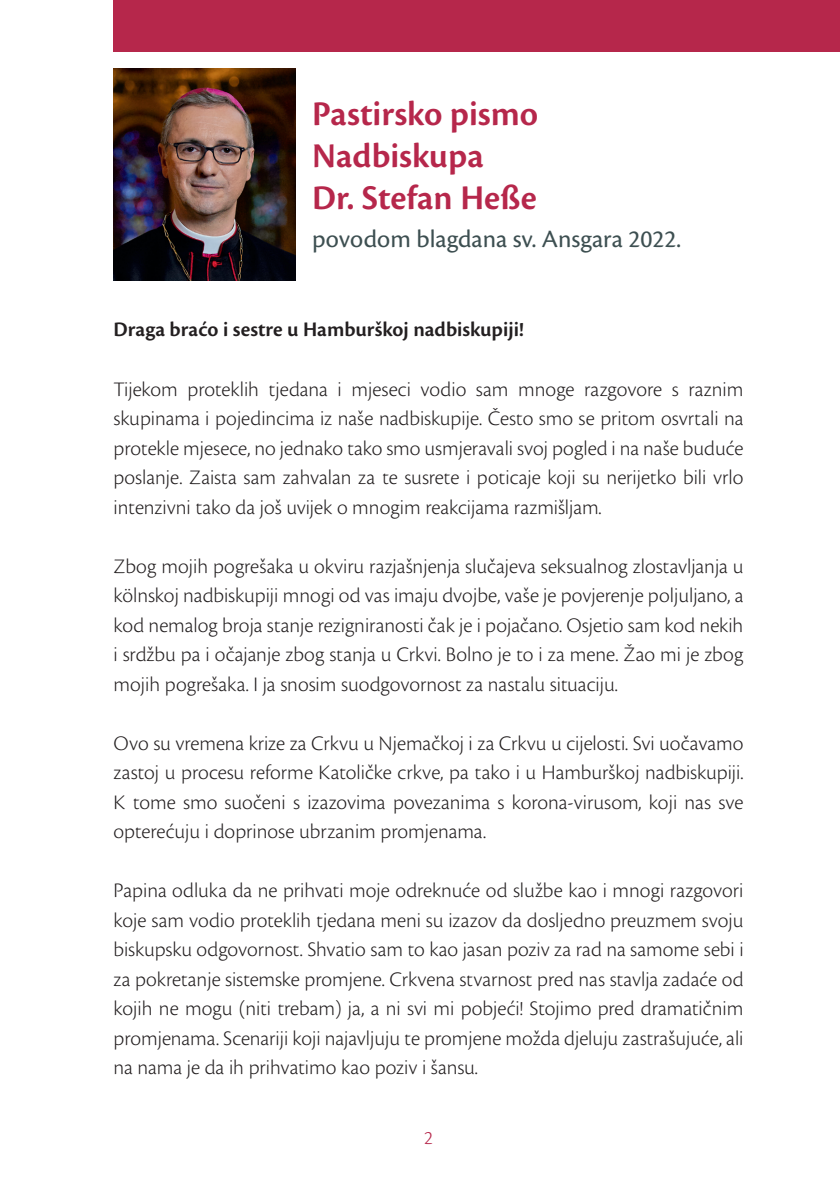
<style>
.page{position:relative;width:840px;height:1191px;background:#fff}
.page>*{position:absolute;margin:0;border:0;box-sizing:border-box;transform-origin:0 0}
.Headline{font:600 36px/42px "Cronos Pro";color:#b6274b}
.Subhead{font:26px "Cronos Pro";color:#3d4f51}
.Fließ{font:300 21.6px/29.6px "Cronos Pro";color:#231f20;text-align:justify}
.Fließ_Anlauf{font:600 21.6px "Cronos Pro";color:#231f20}
.t1{font:20px "Cronos Pro Lt Capt";color:#b6274b}
</style>
<div class="page">
<div style="left:113px;top:0;width:726px;height:51px;background:#b6274b"></div>
<img style="left:113px;top:68px;width:182px;height:213px">
<p class="Headline" style="left:312px;top:93px;width:227px">Pastirsko pismo<br>Nadbiskupa<br>Dr. Stefan Heße</p>
<p class="Subhead" style="left:312px;top:224px;width:370px">povodom blagdana sv. Ansgara 2022.</p>
<p class="Fließ_Anlauf" style="left:113px;top:317px;width:411px">Draga braćo i sestre u Hamburškoj nadbiskupiji!</p>
<p class="Fließ" style="left:113px;top:374px;width:631px">Tijekom proteklih tjedana i mjeseci vodio sam mnoge razgovore s raznim skupinama i pojedincima iz naše nadbiskupije. Često smo se pritom osvrtali na protekle mjesece, no jednako tako smo usmjeravali svoj pogled i na naše buduće poslanje. Zaista sam zahvalan za te susrete i poticaje koji su nerijetko bili vrlo intenzivni tako da još uvijek o mnogim reakcijama razmišljam.</p>
<p class="Fließ" style="left:113px;top:551px;width:631px">Zbog mojih pogrešaka u okviru razjašnjenja slučajeva seksualnog zlostavljanja u kölnskoj nadbiskupiji mnogi od vas imaju dvojbe, vaše je povjerenje poljuljano, a kod nemalog broja stanje rezigniranosti čak je i pojačano. Osjetio sam kod nekih i srdžbu pa i očajanje zbog stanja u Crkvi. Bolno je to i za mene. Žao mi je zbog mojih pogrešaka. I ja snosim suodgovornost za nastalu situaciju.</p>
<p class="Fließ" style="left:113px;top:728px;width:631px">Ovo su vremena krize za Crkvu u Njemačkoj i za Crkvu u cijelosti. Svi uočavamo zastoj u procesu reforme Katoličke crkve, pa tako i u Hamburškoj nadbiskupiji.<br>K tome smo suočeni s izazovima povezanima s korona-virusom, koji nas sve opterećuju i doprinose ubrzanim promjenama.</p>
<p class="Fließ" style="left:113px;top:875px;width:631px">Papina odluka da ne prihvati moje odreknuće od službe kao i mnogi razgovori koje sam vodio proteklih tjedana meni su izazov da dosljedno preuzmem svoju biskupsku odgovornost. Shvatio sam to kao jasan poziv za rad na samome sebi i za pokretanje sistemske promjene. Crkvena stvarnost pred nas stavlja zadaće od kojih ne mogu (niti trebam) ja, a ni svi mi pobjeći! Stojimo pred dramatičnim promjenama. Scenariji koji najavljuju te promjene možda djeluju zastrašujuće, ali na nama je da ih prihvatimo kao poziv i šansu.</p>
<p class="t1" style="left:424px;top:1126px;width:10px">2</p>
</div>
